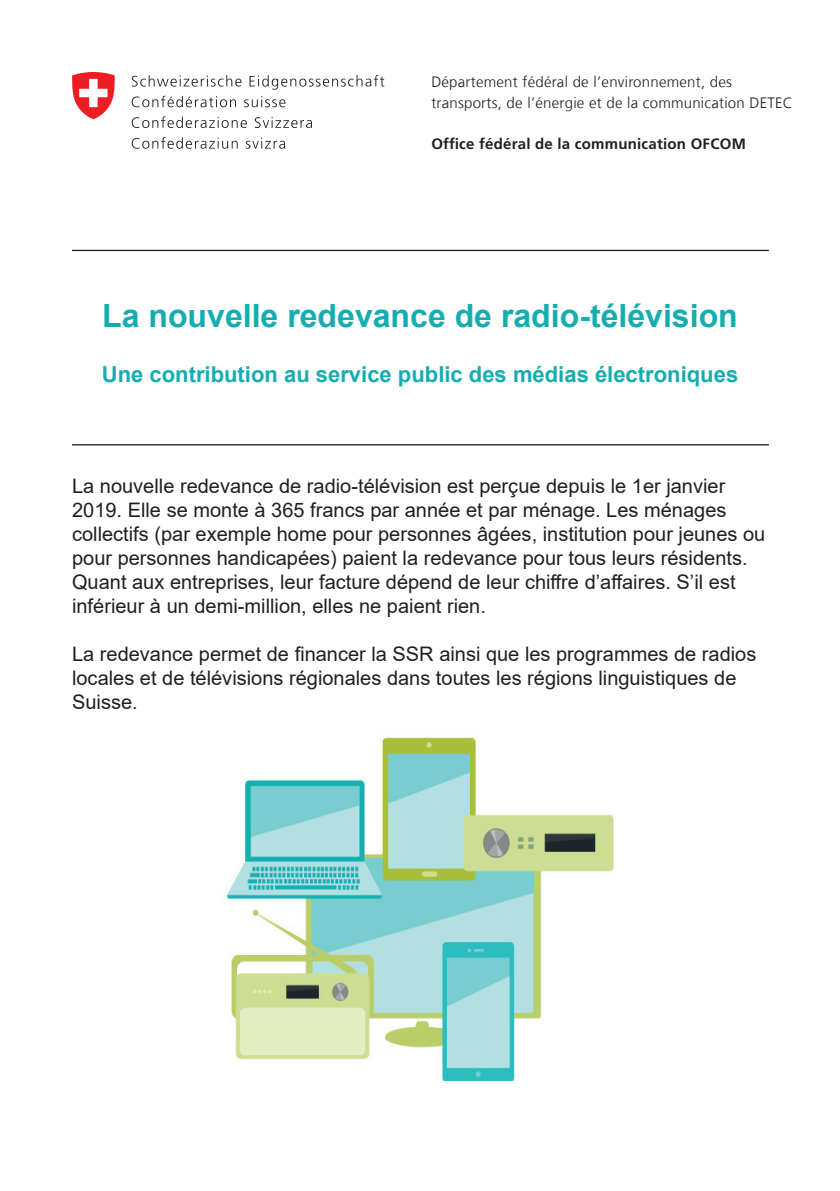
<style>
.page{position:relative;width:840px;height:1191px;background:#fff}
.page>*{position:absolute;margin:0;border:0;box-sizing:border-box;transform-origin:0 0}
.t1{font:700 32px "Arial";color:#15adaf}
.t2{font:700 22px "Arial";color:#15adaf}
.t3{font:20px/24px "Arial";color:#231f20}
.t4{font:300 15px/20.6px "Frutiger LT Com";letter-spacing:.015em;color:#231f20}
.t5{font:700 15px "Frutiger LT Com";letter-spacing:.015em;color:#231f20}
</style>
<div class="page">
<hr style="left:72px;top:250px;width:696px;height:1px;background:#231f20">
<hr style="left:72px;top:444px;width:696px;height:1px;background:#231f20">
<svg style="left:132px;top:75px;width:109px;height:12px"></svg>
<svg style="left:249px;top:75px;width:135px;height:15px"></svg>
<svg style="left:132px;top:96px;width:104px;height:11px"></svg>
<svg style="left:244px;top:96px;width:41px;height:11px"></svg>
<svg style="left:132px;top:116px;width:115px;height:12px"></svg>
<svg style="left:255px;top:117px;width:57px;height:11px"></svg>
<svg style="left:132px;top:137px;width:105px;height:12px"></svg>
<svg style="left:245px;top:138px;width:40px;height:11px"></svg>
<svg style="left:72px;top:72px;width:43px;height:47px"></svg>
<img style="left:226px;top:737px;width:388px;height:343px">
<p class="t4" style="left:431px;top:71px;width:363px">Département fédéral de l’environnement, des transports, de l’énergie et de la communication DETEC</p>
<p class="t5" style="left:431px;top:135px;width:316px">Office fédéral de la communication OFCOM</p>
<h1 class="t1" style="left:102px;top:293px;width:636px">La nouvelle redevance de radio-télévision</h1>
<p class="t2" style="left:102px;top:358px;width:637px">Une contribution au service public des médias électroniques</p>
<p class="t3" style="left:72px;top:474px;width:694px">La nouvelle redevance de radio-télévision est perçue depuis le 1er janvier 2019. Elle se monte à 365 francs par année et par ménage. Les ménages collectifs (par exemple home pour personnes âgées, institution pour jeunes ou pour personnes handicapées) paient la redevance pour tous leurs résidents.<br>Quant aux entreprises, leur facture dépend de leur chiffre d’affaires. S’il est inférieur à un demi-million, elles ne paient rien.</p>
<p class="t3" style="left:72px;top:642px;width:685px">La redevance permet de financer la SSR ainsi que les programmes de radios locales et de télévisions régionales dans toutes les régions linguistiques de<br>Suisse.</p>
</div>
